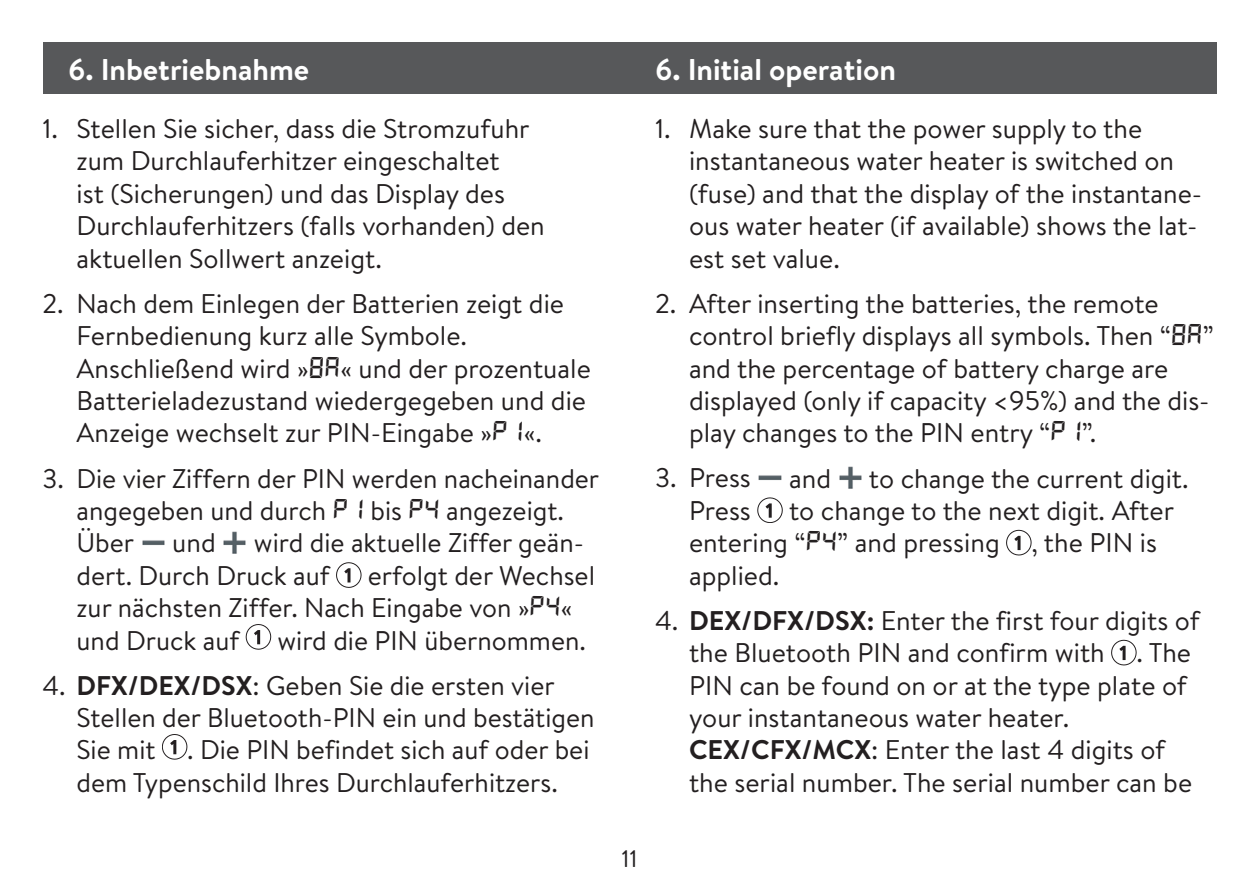
<style>
.page{position:relative;width:1259px;height:893px;background:#fff}
.page>*{position:absolute;margin:0;border:0;box-sizing:border-box;transform-origin:0 0}
.t1{font:700 30px "Brandon Text";color:#fff}
.t2{font:27px/32.4px "Brandon Text";color:#231f20}
.t3{font:24px "Brandon Text";color:#231f20}
.s1{font-family:"Segment 7 Standard"}
.s2{font-weight:700}
</style>
<div class="page">
<img style="left:758px;top:475px;width:24px;height:5px">
<img style="left:839px;top:466px;width:23px;height:23px">
<div style="left:757px;top:498px;width:25px;height:25px;border:1px solid #231f20;border-radius:50%"></div>
<svg style="left:765px;top:503px;width:6px;height:15px"></svg>
<svg style="left:1006px;top:530px;width:25px;height:25px"></svg>
<div style="left:1006px;top:530px;width:25px;height:25px;border:1px solid #231f20;border-radius:50%"></div>
<svg style="left:1014px;top:536px;width:6px;height:14px"></svg>
<svg style="left:1111px;top:640px;width:25px;height:25px"></svg>
<div style="left:1111px;top:640px;width:25px;height:25px;border:1px solid #231f20;border-radius:50%"></div>
<svg style="left:1119px;top:646px;width:6px;height:14px"></svg>
<img style="left:142px;top:540px;width:23px;height:5px">
<img style="left:223px;top:531px;width:23px;height:23px">
<svg style="left:336px;top:562px;width:25px;height:26px"></svg>
<div style="left:336px;top:562px;width:25px;height:26px;border:1px solid #231f20;border-radius:50%"></div>
<svg style="left:344px;top:568px;width:6px;height:14px"></svg>
<svg style="left:246px;top:624px;width:25px;height:25px"></svg>
<div style="left:246px;top:624px;width:25px;height:25px;border:1px solid #231f20;border-radius:50%"></div>
<svg style="left:254px;top:630px;width:6px;height:14px"></svg>
<svg style="left:162px;top:734px;width:25px;height:25px"></svg>
<div style="left:162px;top:734px;width:25px;height:25px;border:1px solid #231f20;border-radius:50%"></div>
<svg style="left:170px;top:740px;width:6px;height:14px"></svg>
<div style="left:43px;top:43px;width:1173px;height:51px;background:#57585a"></div>
<p class="t1" style="left:68px;top:49px;width:243px">6. Inbetriebnahme</p>
<p class="t1" style="left:655px;top:49px;width:242px">6. Initial operation</p>
<p class="t2" style="left:77px;top:112px;width:470px;text-indent:-34px">1. Stellen Sie sicher, dass die Strom zufuhr zum Durch lauferhitzer eingeschaltet<br>ist (Sicherungen) und das Display des Durchlauferhitzers (falls vorhanden) den aktuellen Sollwert anzeigt.</p>
<p class="t2" style="left:77px;top:287px;width:516px;text-indent:-34px">2. Nach dem Einlegen der Batterien zeigt die Fernbedienung kurz alle Symbole.<br>Anschließend wird »<span class="s1">8A</span>« und der prozentuale Batterie lade zustand wiedergegeben und die Anzeige wechselt zur PIN-Eingabe »<span class="s1">P1</span>«.</p>
<p class="t2" style="left:77px;top:462px;width:524px;text-indent:-34px">3. Die vier Ziffern der PIN werden nacheinander angegeben und durch <span class="s1">P1</span> bis <span class="s1">P4</span> angezeigt.<br>Über</p>
<p class="t2" style="left:77px;top:526px;width:509px;text-indent:177px">wird die aktuelle Ziffer geän&shy;dert. Durch Druck auf</p>
<p class="t2" style="left:172px;top:526px;width:45px">und</p>
<p class="t2" style="left:77px;top:559px;width:520px;text-indent:291px">erfolgt der Wechsel zur nächsten Ziffer. Nach Eingabe von »<span class="s1">P4</span>« und Druck auf</p>
<p class="t2" style="left:277px;top:624px;width:310px">wird die PIN übernommen.</p>
<p class="t2" style="left:77px;top:669px;width:519px;text-indent:-34px">4. <span class="s2">DFX/DEX/DSX</span>: Geben Sie die ersten vier Stellen der Bluetooth-PIN ein und bestätigen Sie mit . Die PIN befindet sich auf oder bei dem Typenschild Ihres Durchlauferhitzers.</p>
<p class="t2" style="left:689px;top:112px;width:515px;text-indent:-34px">1. Make sure that the power supply to the instantaneous water heater is switched on (fuse) and that the display of the instantane&shy;ous water heater (if available) shows the lat&shy;est set value.</p>
<p class="t2" style="left:689px;top:287px;width:526px;text-indent:-34px">2. After inserting the batteries, the remote control briefly displays all symbols. Then “<span class="s1">8A</span>” and the percentage of battery charge are displayed (only if capacity &lt;95%) and the dis&shy;play changes to the PIN entry “<span class="s1">P1</span>”.</p>
<p class="t2" style="left:655px;top:461px;width:97px">3. Press</p>
<p class="t2" style="left:789px;top:462px;width:44px">and</p>
<p class="t2" style="left:869px;top:462px;width:321px">to change the current digit.</p>
<p class="t2" style="left:689px;top:494px;width:63px">Press</p>
<p class="t2" style="left:689px;top:494px;width:486px;text-indent:100px">to change to the next digit. After entering “<span class="s1">P4</span>” and pressing , the PIN is applied.</p>
<p class="t2" style="left:689px;top:604px;width:512px;text-indent:-34px">4. <span class="s2">DEX/DFX/DSX:</span> Enter the first four digits of the Bluetooth PIN and confirm with . The PIN can be found on or at the type plate of your instantaneous water heater.<br><span class="s2">CEX/CFX/MCX</span>: Enter the last 4 digits of the serial number. The serial number can be</p>
<p class="t3" style="left:621px;top:842px;width:18px">11</p>
</div>
